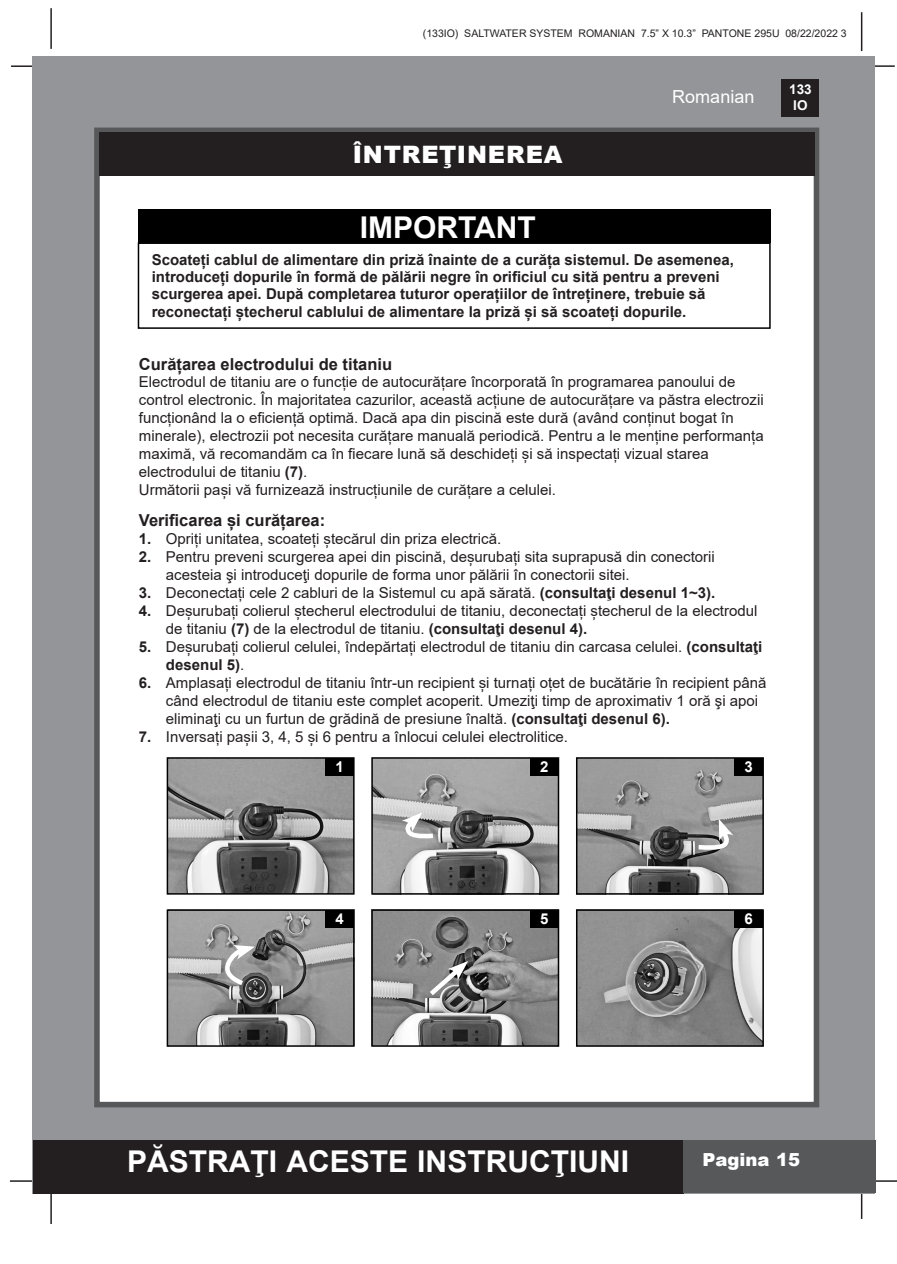
<style>
.page{position:relative;width:897px;height:1264px;background:#fff}
.page>*{position:absolute;margin:0;border:0;box-sizing:border-box;transform-origin:0 0}
.Paragraph_Style1{font:700 30px "Arial";color:#fff}
.t1{font:900 24px "Arial";letter-spacing:.035em;color:#fff}
.t2{font:18px "Arial";color:#fff}
.t3{font:900 18px "Arial";color:#fff}
.Paragraph_Style5{font:700 16.5px "Arial";color:#231f20}
.Paragraph_Style17{font:700 16.5px "Arial";color:#231f20}
.Paragraph_Style139{font:15px "Arial";color:#231f20}
.Paragraph_Style1-2{font:700 15px "Arial";color:#231f20}
.Paragraph_Style139-2{font:700 15px "Arial";color:#231f20}
.Paragraph_Style1-3{font:700 15px "Arial";color:#fff}
.t4{font:700 13.5px/16.2px "Arial";color:#fff;text-align:center}
.t5{font:10.5px "Arial";color:#231f20}
.s1{font-weight:700}
.s2{font-weight:400}
</style>
<div class="page">
<hr style="left:50px;top:8px;width:2px;height:41px;background:#231f20">
<hr style="left:860px;top:12px;width:2px;height:39px;background:#231f20">
<hr style="left:11px;top:65px;width:31px;height:2px;background:#231f20">
<hr style="left:863px;top:65px;width:31px;height:2px;background:#231f20">
<hr style="left:865px;top:1180px;width:31px;height:1px;background:#231f20">
<hr style="left:860px;top:1189px;width:2px;height:30px;background:#231f20">
<hr style="left:50px;top:1193px;width:2px;height:31px;background:#231f20">
<hr style="left:10px;top:1180px;width:31px;height:1px;background:#231f20">
<div style="left:33px;top:56px;width:842px;height:1137px;background:#939598"></div>
<div style="left:781px;top:79px;width:38px;height:38px;background:#231f20"></div>
<div style="left:33px;top:1140px;width:650px;height:53px;background:#231f20"></div>
<div style="left:682px;top:1140px;width:193px;height:53px;background:#57585a"></div>
<div style="left:94px;top:128px;width:725px;height:979px;background:#fff;border:6px solid #57585a"></div>
<div style="left:99px;top:132px;width:715px;height:44px;background:#231f20"></div>
<img style="left:170px;top:760px;width:181px;height:131px">
<div style="left:167px;top:757px;width:187px;height:137px;border:2px solid #000"></div>
<div style="left:325px;top:758px;width:28px;height:18px;background:#000"></div>
<img style="left:579px;top:912px;width:181px;height:131px">
<div style="left:576px;top:909px;width:187px;height:137px;border:2px solid #000"></div>
<div style="left:734px;top:910px;width:28px;height:18px;background:#000"></div>
<img style="left:374px;top:912px;width:182px;height:131px">
<div style="left:371px;top:909px;width:188px;height:137px;border:2px solid #000"></div>
<div style="left:530px;top:910px;width:28px;height:18px;background:#000"></div>
<svg style="left:425px;top:961px;width:43px;height:39px;background:#8f8f8f"></svg>
<img style="left:170px;top:912px;width:181px;height:131px">
<div style="left:167px;top:909px;width:187px;height:137px;border:2px solid #000"></div>
<div style="left:325px;top:910px;width:28px;height:18px;background:#000"></div>
<svg style="left:225px;top:944px;width:30px;height:45px"></svg>
<img style="left:374px;top:760px;width:182px;height:131px">
<div style="left:371px;top:757px;width:188px;height:137px;border:2px solid #000"></div>
<div style="left:530px;top:758px;width:28px;height:18px;background:#000"></div>
<svg style="left:400px;top:812px;width:37px;height:28px"></svg>
<img style="left:576px;top:760px;width:186px;height:135px">
<div style="left:576px;top:757px;width:187px;height:137px;border:2px solid #000"></div>
<div style="left:734px;top:758px;width:28px;height:18px;background:#000"></div>
<svg style="left:694px;top:819px;width:39px;height:32px"></svg>
<div style="left:138px;top:209px;width:632px;height:34px;background:#000"></div>
<div style="left:138px;top:242px;width:632px;height:87px;border:2px solid #000"></div>
<p class="t5" style="left:423px;top:26px;width:425px">(133IO) SALTWATER SYSTEM ROMANIAN 7.5” X 10.3” PANTONE 295U 08/22/2022 3</p>
<p class="t1" style="left:352px;top:137px;width:211px">ÎNTREŢINEREA</p>
<p class="t2" style="left:672px;top:84px;width:84px">Romanian</p>
<p class="Paragraph_Style1" style="left:360px;top:206px;width:178px">IMPORTANT</p>
<p class="Paragraph_Style1-2" style="left:152px;top:249px;width:583px">Scoateți cablul de alimentare din priză înainte de a curăța sistemul. De asemenea,</p>
<p class="Paragraph_Style1-2" style="left:152px;top:266px;width:569px">introduceți dopurile în formă de pălării negre în orificiul cu sită pentru a preveni</p>
<p class="Paragraph_Style1-2" style="left:152px;top:284px;width:555px">scurgerea apei. După completarea tuturor operațiilor de întreținere, trebuie să</p>
<p class="Paragraph_Style1-2" style="left:152px;top:301px;width:536px">reconectați ștecherul cablului de alimentare la priză și să scoateți dopurile.</p>
<p class="Paragraph_Style5" style="left:139px;top:352px;width:255px">Curățarea electrodului de titaniu</p>
<p class="Paragraph_Style139" style="left:139px;top:371px;width:598px">Electrodul de titaniu are o funcție de autocurățare încorporată în programarea panoului de</p>
<p class="Paragraph_Style139" style="left:139px;top:389px;width:626px">control electronic. În majoritatea cazurilor, această acțiune de autocurățare va păstra electrozii</p>
<p class="Paragraph_Style139" style="left:139px;top:407px;width:596px">funcționând la o eficiență optimă. Dacă apa din piscină este dură (având conținut bogat în</p>
<p class="Paragraph_Style139" style="left:139px;top:425px;width:626px">minerale), electrozii pot necesita curățare manuală periodică. Pentru a le menține performanța</p>
<p class="Paragraph_Style139" style="left:139px;top:443px;width:571px">maximă, vă recomandăm ca în fiecare lună să deschideți și să inspectați vizual starea</p>
<p class="Paragraph_Style139" style="left:139px;top:461px;width:170px">electrodului de titaniu <span class="s1">(7)</span>.</p>
<p class="Paragraph_Style139" style="left:139px;top:479px;width:418px">Următorii pași vă furnizează instrucțiunile de curățare a celulei.</p>
<p class="Paragraph_Style17" style="left:139px;top:508px;width:188px">Verificarea și curățarea:</p>
<p class="Paragraph_Style139" style="left:139px;top:528px;width:364px"><span class="s1">1.</span> Opriți unitatea, scoateți ștecărul din priza electrică.</p>
<p class="Paragraph_Style139" style="left:139px;top:546px;width:577px"><span class="s1">2.</span> Pentru preveni scurgerea apei din piscină, deșurubați sita suprapusă din conectorii</p>
<p class="Paragraph_Style139" style="left:166px;top:564px;width:465px">acesteia şi introduceţi dopurile de forma unor pălării în conectorii sitei.</p>
<p class="Paragraph_Style139" style="left:139px;top:582px;width:578px"><span class="s1">3.</span> Deconectați cele 2 cabluri de la Sistemul cu apă sărată. <span class="s1">(consultaţi desenul 1~3).</span></p>
<p class="Paragraph_Style139" style="left:139px;top:600px;width:620px"><span class="s1">4.</span> Deșurubați colierul ștecherul electrodului de titaniu, deconectați ștecherul de la electrodul</p>
<p class="Paragraph_Style139" style="left:166px;top:618px;width:423px">de titaniu <span class="s1">(7)</span> de la electrodul de titaniu. <span class="s1">(consultaţi desenul 4).</span></p>
<p class="Paragraph_Style139" style="left:139px;top:636px;width:625px"><span class="s1">5.</span> Deșurubați colierul celulei, îndepărtați electrodul de titaniu din carcasa celulei. <span class="s1">(consultaţi</span></p>
<p class="Paragraph_Style139-2" style="left:166px;top:654px;width:80px">desenul 5)<span class="s2">.</span></p>
<p class="Paragraph_Style139" style="left:139px;top:672px;width:629px"><span class="s1">6.</span> Amplasați electrodul de titaniu într-un recipient și turnați oțet de bucătărie în recipient până</p>
<p class="Paragraph_Style139" style="left:166px;top:690px;width:593px">când electrodul de titaniu este complet acoperit. Umeziţi timp de aproximativ 1 oră şi apoi</p>
<p class="Paragraph_Style139" style="left:166px;top:708px;width:505px">eliminaţi cu un furtun de grădină de presiune înaltă. <span class="s1">(consultaţi desenul 6).</span></p>
<p class="Paragraph_Style139" style="left:139px;top:726px;width:430px"><span class="s1">7.</span> Inversați pașii 3, 4, 5 și 6 pentru a înlocui celulei electrolitice.</p>
<p class="Paragraph_Style1-3" style="left:335px;top:756px;width:10px">1</p>
<p class="Paragraph_Style1-3" style="left:540px;top:756px;width:10px">2</p>
<p class="Paragraph_Style1-3" style="left:744px;top:756px;width:10px">3</p>
<p class="t4" style="left:789px;top:81px;width:24px">133<br>IO</p>
<p class="Paragraph_Style1-3" style="left:335px;top:908px;width:10px">4</p>
<p class="Paragraph_Style1-3" style="left:540px;top:908px;width:10px">5</p>
<p class="Paragraph_Style1-3" style="left:744px;top:908px;width:10px">6</p>
<h1 class="Paragraph_Style1" style="left:127px;top:1140px;width:503px">PĂSTRAŢI ACESTE INSTRUCŢIUNI</h1>
<p class="t3" style="left:702px;top:1146px;width:99px">Pagina 15</p>
</div>
